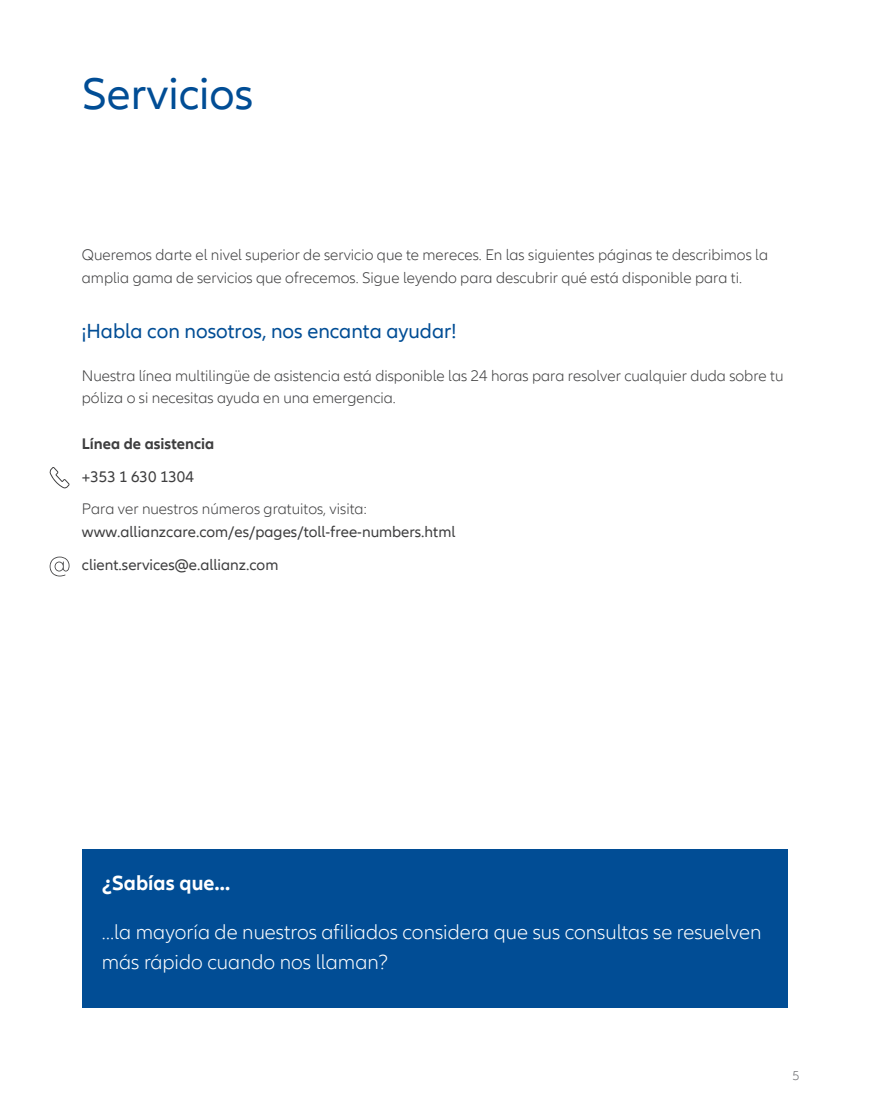
<style>
.page{position:relative;width:869px;height:1117px;background:#fff}
.page>*{position:absolute;margin:0;border:0;box-sizing:border-box;transform-origin:0 0}
.Normal_1{font:45.5px "Allianz Neo";color:#014d95}
.t1{font:300 21px/29.8px "Allianz Neo";color:#fff}
.Normal_1-2{font:21px "Allianz Neo";color:#014d95}
.t2{font:700 21px "Allianz Neo";color:#fff}
.Normal_1-3{font:300 15.75px/22.8px "Allianz Neo";color:#3e3e3f}
.Normal_1-4{font:15.75px/22.8px "Allianz Neo";color:#3e3e3f}
.Normal_1-5{font:700 15.75px "Allianz Neo";color:#3e3e3f}
.t3{font:300 13.12px "Allianz Neo";color:#6c6d70}
.s1{font-weight:300}
</style>
<div class="page">
<div style="left:82px;top:848px;width:704px;height:159px;background:#014d95"></div>
<svg style="left:49px;top:467px;width:21px;height:21px"></svg>
<svg style="left:50px;top:556px;width:19px;height:20px"></svg>
<p class="Normal_1" style="left:82px;top:68px;width:173px">Servicios</p>
<p class="Normal_1-3" style="left:82px;top:244px;width:687px">Queremos darte el nivel superior de servicio que te mereces. En las siguientes páginas te describimos la amplia gama de servicios que ofrecemos. Sigue leyendo para descubrir qué está disponible para ti.</p>
<p class="Normal_1-2" style="left:82px;top:319px;width:375px">¡Habla con nosotros, nos encanta ayudar!</p>
<p class="Normal_1-3" style="left:82px;top:364px;width:702px">Nuestra línea multilingüe de asistencia está disponible las 24 horas para resolver cualquier duda sobre tu póliza o si necesitas ayuda en una emergencia.</p>
<p class="Normal_1-5" style="left:82px;top:434px;width:134px">Línea de asistencia</p>
<p class="Normal_1-4" style="left:82px;top:465px;width:113px">+353 1 630 1304</p>
<p class="Normal_1-4" style="left:82px;top:498px;width:375px"><span class="s1">Para ver nuestros números gratuitos, visita: </span>www.allianzcare.com/es/pages/toll-free-numbers.html</p>
<p class="Normal_1-4" style="left:82px;top:553px;width:198px">client.services@e.allianz.com</p>
<p class="t2" style="left:102px;top:870px;width:130px">¿Sabías que…</p>
<p class="t1" style="left:102px;top:917px;width:661px">…la mayoría de nuestros afiliados considera que sus consultas se resuelven más rápido cuando nos llaman?</p>
<p class="t3" style="left:792px;top:1067px;width:9px">5</p>
</div>
